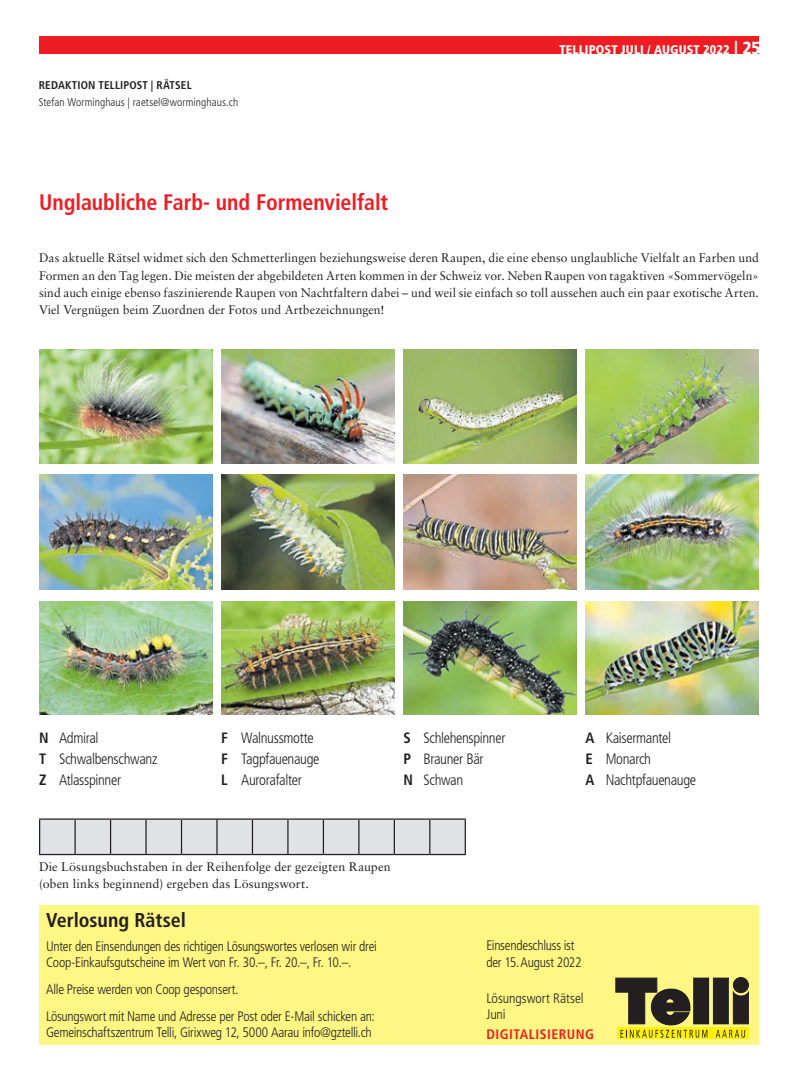
<style>
.page{position:relative;width:798px;height:1081px;background:#fff}
.page>*{position:absolute;margin:0;border:0;box-sizing:border-box;transform-origin:0 0}
.t1{font:700 condensed 22.5px "Frutiger LT Std";color:#ee1d23}
.t2{font:700 condensed 20px "Frutiger LT Std";letter-spacing:-.005em;color:#231f20}
.t3{font:300 condensed 15px/21.2px "Frutiger LT Std";letter-spacing:-.025em;color:#231f20}
.t4{font:300 condensed 13.75px/16.2px "Frutiger LT Std";letter-spacing:-.02em;color:#231f20}
.t5{font:700 condensed 13.75px "Frutiger LT Std";letter-spacing:.035em;color:#ee1d23}
.t6{font:12.5px/17.4px "Sabon";letter-spacing:.005em;color:#231f20;text-align:justify}
.t7{font:900 condensed 12.5px "Frutiger LT Std";letter-spacing:.01em;color:#fff}
.t8{font:300 condensed 11.25px "Frutiger LT Std";letter-spacing:.005em;color:#231f20}
.t9{font:700 condensed 11.25px "Frutiger LT Std";letter-spacing:.015em;color:#231f20}
.s1{font-size:17.5px}
.s2{font-weight:700}
</style>
<div class="page">
<div style="left:39px;top:36px;width:719px;height:18px;background:#ee1d23"></div>
<div style="left:39px;top:905px;width:719px;height:140px;background:#fff684"></div>
<div style="left:693px;top:978px;width:15px;height:46px;border:1px solid #231f20"></div>
<div style="left:713px;top:978px;width:15px;height:46px;background:#231f20"></div>
<div style="left:733px;top:977px;width:15px;height:15px;background:#231f20;border-radius:50%"></div>
<div style="left:733px;top:977px;width:15px;height:15px;border:1px solid #231f20;border-radius:50%"></div>
<svg style="left:732px;top:991px;width:16px;height:33px"></svg>
<svg style="left:617px;top:1027px;width:131px;height:12px"></svg>
<svg style="left:615px;top:978px;width:92px;height:59px"></svg>
<svg style="left:715px;top:1030px;width:29px;height:7px"></svg>
<svg style="left:40px;top:819px;width:424px;height:35px;background:#dbdbdd"></svg>
<hr style="left:39px;top:818px;width:36px;height:1px;background:#231f20">
<hr style="left:39px;top:819px;width:1px;height:35px;background:#231f20">
<hr style="left:75px;top:818px;width:35px;height:1px;background:#231f20">
<hr style="left:74px;top:819px;width:2px;height:35px;background:#231f20">
<hr style="left:110px;top:818px;width:36px;height:1px;background:#231f20">
<hr style="left:110px;top:819px;width:1px;height:35px;background:#231f20">
<hr style="left:146px;top:818px;width:35px;height:1px;background:#231f20">
<hr style="left:145px;top:819px;width:2px;height:35px;background:#231f20">
<hr style="left:181px;top:818px;width:36px;height:1px;background:#231f20">
<hr style="left:181px;top:819px;width:1px;height:35px;background:#231f20">
<hr style="left:217px;top:818px;width:35px;height:1px;background:#231f20">
<hr style="left:216px;top:819px;width:1px;height:35px;background:#231f20">
<hr style="left:252px;top:818px;width:36px;height:1px;background:#231f20">
<hr style="left:252px;top:819px;width:1px;height:35px;background:#231f20">
<hr style="left:288px;top:818px;width:35px;height:1px;background:#231f20">
<hr style="left:287px;top:819px;width:1px;height:35px;background:#231f20">
<hr style="left:323px;top:818px;width:36px;height:1px;background:#231f20">
<hr style="left:322px;top:819px;width:2px;height:35px;background:#231f20">
<hr style="left:359px;top:818px;width:35px;height:1px;background:#231f20">
<hr style="left:358px;top:819px;width:1px;height:35px;background:#231f20">
<hr style="left:394px;top:818px;width:35px;height:1px;background:#231f20">
<hr style="left:393px;top:819px;width:2px;height:35px;background:#231f20">
<hr style="left:429px;top:818px;width:36px;height:1px;background:#231f20">
<hr style="left:429px;top:819px;width:1px;height:35px;background:#231f20">
<hr style="left:464px;top:819px;width:1px;height:35px;background:#231f20">
<hr style="left:39px;top:854px;width:36px;height:1px;background:#231f20">
<hr style="left:75px;top:854px;width:35px;height:1px;background:#231f20">
<hr style="left:110px;top:854px;width:36px;height:1px;background:#231f20">
<hr style="left:146px;top:854px;width:35px;height:1px;background:#231f20">
<hr style="left:181px;top:854px;width:36px;height:1px;background:#231f20">
<hr style="left:217px;top:854px;width:35px;height:1px;background:#231f20">
<hr style="left:252px;top:854px;width:36px;height:1px;background:#231f20">
<hr style="left:288px;top:854px;width:35px;height:1px;background:#231f20">
<hr style="left:323px;top:854px;width:36px;height:1px;background:#231f20">
<hr style="left:359px;top:854px;width:35px;height:1px;background:#231f20">
<hr style="left:394px;top:854px;width:35px;height:1px;background:#231f20">
<hr style="left:429px;top:854px;width:36px;height:1px;background:#231f20">
<img style="left:585px;top:349px;width:173px;height:115px">
<img style="left:39px;top:349px;width:174px;height:115px">
<img style="left:221px;top:349px;width:173px;height:115px">
<img style="left:403px;top:349px;width:173px;height:115px">
<img style="left:585px;top:474px;width:173px;height:115px">
<img style="left:39px;top:474px;width:174px;height:116px">
<img style="left:221px;top:474px;width:173px;height:116px">
<img style="left:403px;top:474px;width:173px;height:116px">
<img style="left:585px;top:601px;width:173px;height:113px">
<img style="left:39px;top:601px;width:174px;height:113px">
<img style="left:221px;top:601px;width:173px;height:113px">
<img style="left:403px;top:601px;width:173px;height:113px">
<p class="t9" style="left:39px;top:78px;width:154px">REDAKTION TELLIPOST | RÄTSEL</p>
<p class="t8" style="left:39px;top:96px;width:201px">Stefan Worminghaus | raetsel@worminghaus.ch</p>
<p class="t7" style="left:559px;top:42px;width:203px">TELLIPOST JULI / AUGUST 2022 <span class="s1">| 25</span></p>
<h1 class="t1" style="left:39px;top:189px;width:350px">Unglaubliche Farb- und Formenvielfalt</h1>
<p class="t6" style="left:39px;top:249px;width:721px">Das aktuelle Rätsel widmet sich den Schmetterlingen beziehungsweise deren Raupen, die eine ebenso unglaubliche Vielfalt an Farben und Formen an den Tag legen. Die meisten der abgebildeten Arten kommen in der Schweiz vor. Neben Raupen von tagaktiven «Sommervögeln» sind auch einige ebenso faszinierende Raupen von Nachtfaltern dabei – und weil sie einfach so toll aussehen auch ein paar exotische Arten.<br>Viel Vergnügen beim Zuordnen der Fotos und Artbezeichnungen!</p>
<p class="t3" style="left:39px;top:727px;width:120px"><span class="s2">N</span> Admiral<br><span class="s2">T</span> Schwalbenschwanz<br><span class="s2">Z</span> Atlasspinner</p>
<p class="t3" style="left:221px;top:727px;width:100px"><span class="s2">F</span> Walnussmotte<br><span class="s2">F</span> Tagpfauenauge<br><span class="s2">L</span> Aurorafalter</p>
<p class="t3" style="left:403px;top:727px;width:103px"><span class="s2">S</span> Schlehenspinner<br><span class="s2">P</span> Brauner Bär<br><span class="s2">N</span> Schwan</p>
<p class="t3" style="left:585px;top:727px;width:112px"><span class="s2">A</span> Kaisermantel<br><span class="s2">E</span> Monarch<br><span class="s2">A</span> Nachtpfauenauge</p>
<p class="t6" style="left:39px;top:857px;width:353px">Die Lösungsbuchstaben in der Reihenfolge der gezeigten Raupen (oben links beginnend) ergeben das Lösungswort.</p>
<h2 class="t2" style="left:46px;top:908px;width:141px">Verlosung Rätsel</h2>
<p class="t4" style="left:46px;top:938px;width:332px">Unter den Einsendungen des richtigen Lösungswortes verlosen wir drei<br>Coop-Einkaufsgutscheine im Wert von Fr. 30.–, Fr. 20.–, Fr. 10.–.</p>
<p class="t4" style="left:46px;top:976px;width:330px;line-height:26.9px">Alle Preise werden von Coop gesponsert.<br>Lösungswort mit Name und Adresse per Post oder E-Mail schicken an:</p>
<p class="t4" style="left:46px;top:1024px;width:327px">Gemeinschaftszentrum Telli, Girixweg 12, 5000 Aarau info@gztelli.ch</p>
<p class="t4" style="left:486px;top:938px;width:97px">Einsendeschluss ist der 15.August 2022</p>
<p class="t4" style="left:486px;top:990px;width:99px">Lösungswort Rätsel<br>Juni</p>
<p class="t5" style="left:486px;top:1026px;width:109px">DIGITALISIERUNG</p>
</div>
